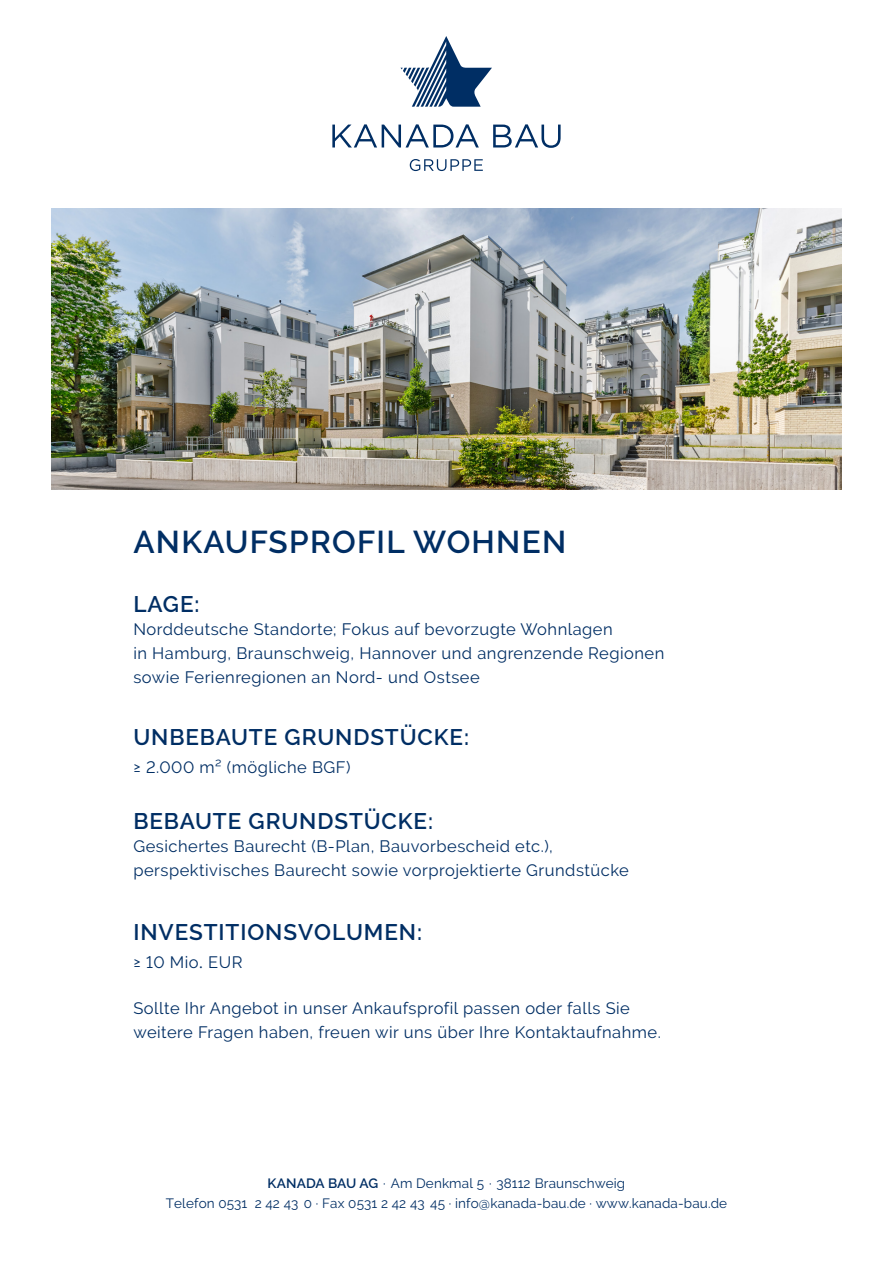
<style>
.page{position:relative;width:893px;height:1263px;background:#fff}
.page>*{position:absolute;margin:0;border:0;box-sizing:border-box;transform-origin:0 0}
.t1{font:600 31.5px "Raleway";letter-spacing:.04em;color:#002e64}
.t2{font:600 22.5px "Raleway";letter-spacing:.04em;color:#002e64}
.t3{font:16.5px/24px "Raleway";letter-spacing:.03em;color:#002e64}
.t4{font:13.5px/19.5px "Raleway";letter-spacing:.01em;color:#002e64;text-align:center}
.s1{font-family:"Minion Pro"}
.s2{font-weight:600}
</style>
<div class="page">
<svg style="left:410px;top:159px;width:73px;height:12px"></svg>
<svg style="left:332px;top:124px;width:229px;height:24px"></svg>
<svg style="left:400px;top:36px;width:92px;height:71px"></svg>
<img style="left:51px;top:208px;width:791px;height:282px">
<h1 class="t1" style="left:133px;top:523px;width:434px">ANKAUFSPROFIL WOHNEN</h1>
<h2 class="t2" style="left:133px;top:591px;width:68px">LAGE:</h2>
<p class="t3" style="left:133px;top:617px;width:532px">Norddeutsche Standorte; Fokus auf bevorzugte Wohnlagen<br>in Hamburg, Braunschweig, Hannover und angrenzende Regionen sowie Ferienregionen an Nord- und Ostsee</p>
<h2 class="t2" style="left:133px;top:724px;width:337px">UNBEBAUTE GRUNDSTÜCKE:</h2>
<p class="t3" style="left:133px;top:755px;width:219px">≥ 2.000 m² (mögliche BGF)</p>
<h2 class="t2" style="left:133px;top:808px;width:301px">BEBAUTE GRUNDSTÜCKE:</h2>
<p class="t3" style="left:133px;top:834px;width:497px">Gesichertes Baurecht (B-Plan, Bauvorbescheid etc.), perspektivisches Baurecht sowie vorprojektierte Grundstücke</p>
<h2 class="t2" style="left:133px;top:919px;width:290px">INVESTITIONSVOLUMEN:</h2>
<p class="t3" style="left:133px;top:950px;width:111px">≥ 10 Mio<span class="s1">.</span> EUR</p>
<p class="t3" style="left:133px;top:996px;width:529px">Sollte Ihr Angebot in unser Ankaufsprofil passen oder falls Sie weitere Fragen haben, freuen wir uns über Ihre Kontaktaufnahme.</p>
<p class="t4" style="left:166px;top:1174px;width:563px"><span class="s2">KANADA BAU AG</span> · Am Denkmal 5 · 38112 Braunschweig<br>Telefon 0531 2 42 43 0 · Fax 0531 2 42 43 45 · info@kanada-bau.de · www.kanada-bau.de</p>
</div>
